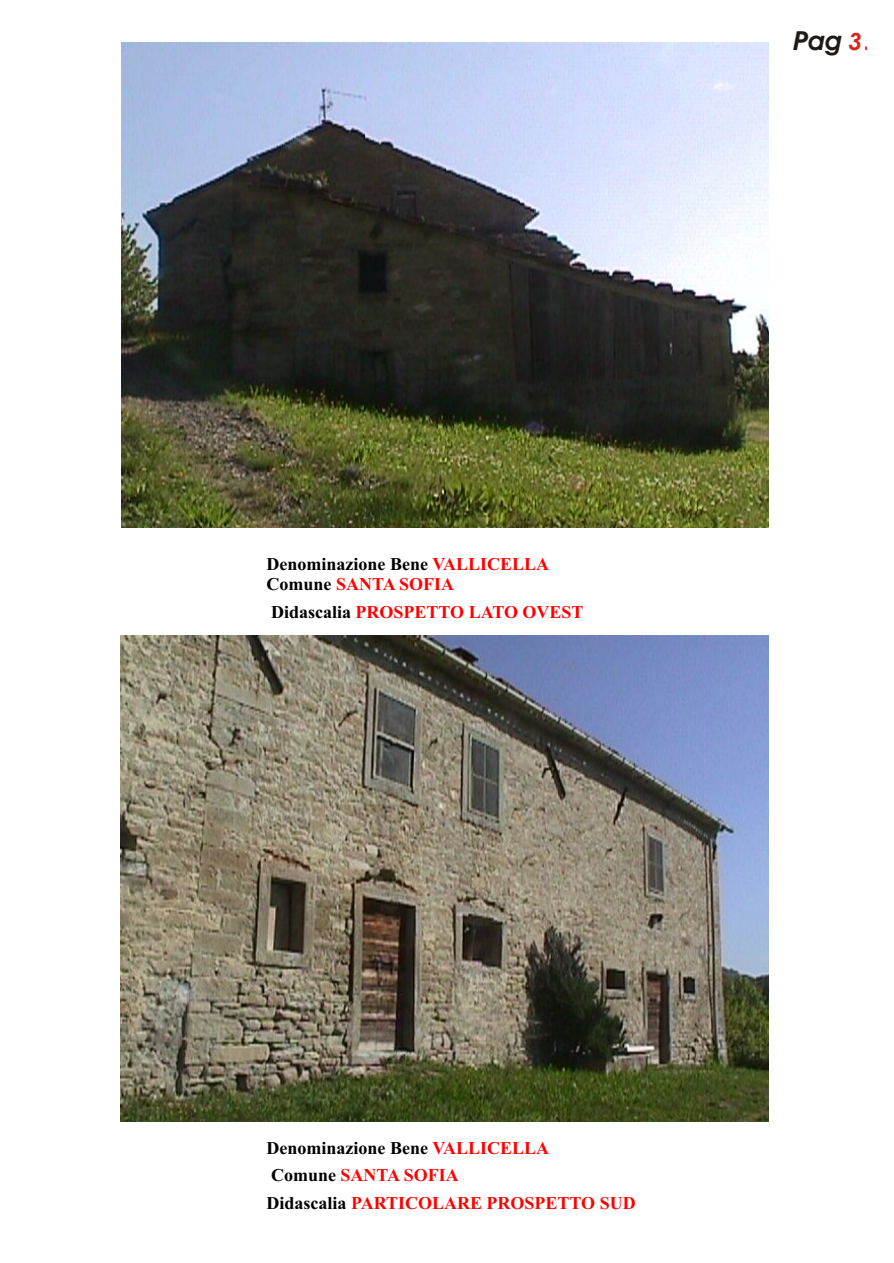
<style>
.page{position:relative;width:894px;height:1263px;background:#fff}
.page>*{position:absolute;margin:0;border:0;box-sizing:border-box;transform-origin:0 0}
.t1{font:italic 700 26.4px "Avant Garde Bk BT";color:#1f1a17}
.t2{font:700 18px/27.5px "Times New Roman";color:#f00}
.t3{font:700 18px/20px "Times New Roman";color:#000}
.s1{color:#f00}
.s2{color:#000}
.s3{font-size:23.85px;color:#d9261c}
.s4{font-weight:400;font-style:normal;font-size:26.85px;color:#d9261c}
</style>
<div class="page">
<img style="left:121px;top:42px;width:647px;height:485px">
<img style="left:120px;top:635px;width:648px;height:486px">
<p class="t3" style="left:267px;top:556px;width:284px">Denominazione Bene <span class="s1">VALLICELLA<br></span>Comune <span class="s1">SANTA SOFIA</span></p>
<p class="t2" style="left:271px;top:600px;width:314px"><span class="s2">Didascalia</span> PROSPETTO LATO OVEST</p>
<h1 class="t1" style="left:794px;top:30px;width:78px">Pag <span class="s3">3</span><span class="s4">.</span></h1>
<p class="t2" style="left:267px;top:1136px;width:371px"><span class="s2">Denominazione Bene</span> VALLICELLA<br><span class="s2">Comune</span> SANTA SOFIA<br><span class="s2">Didascalia</span> PARTICOLARE PROSPETTO SUD</p>
</div>
